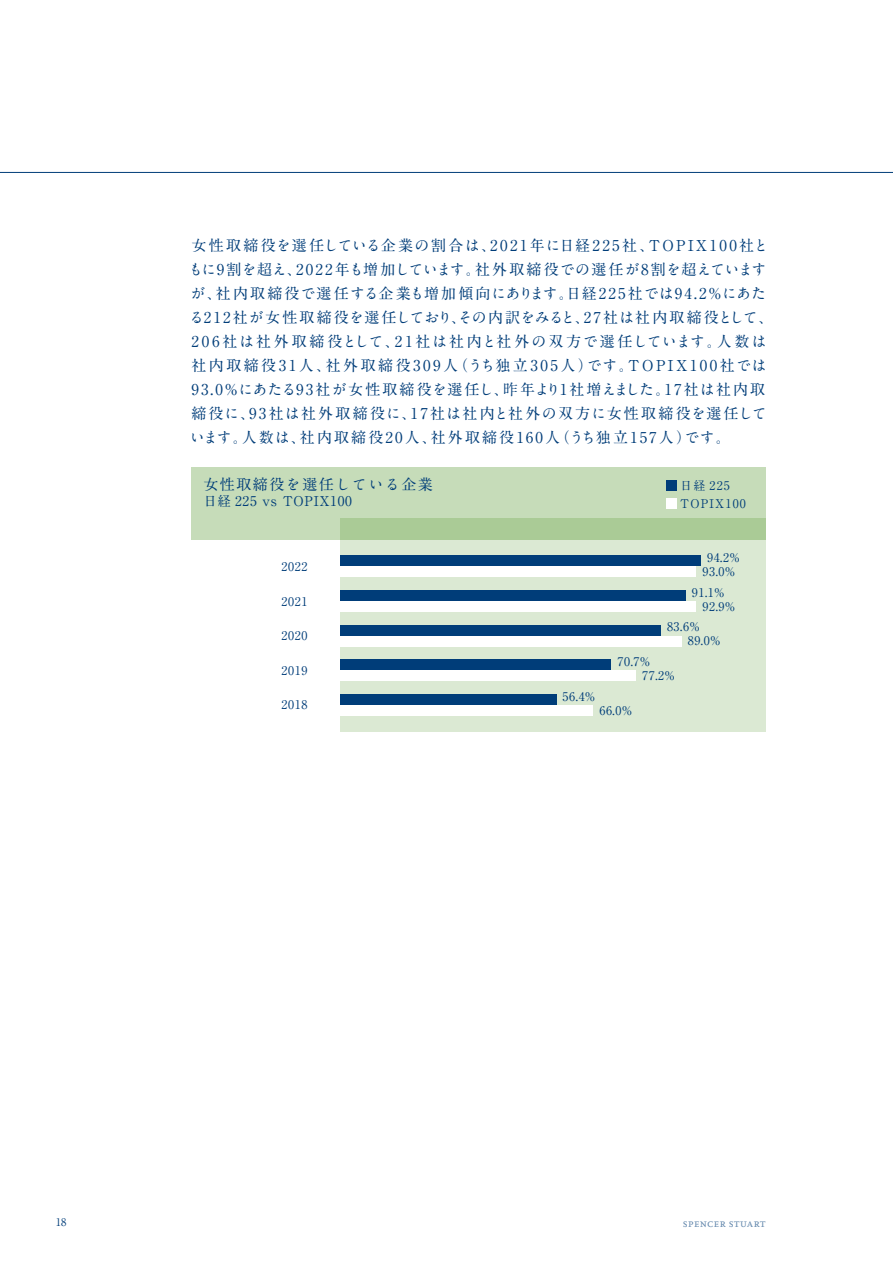
<style>
.page{position:relative;width:893px;height:1263px;background:#fff}
.page>*{position:absolute;margin:0;border:0;box-sizing:border-box;transform-origin:0 0}
.t1{font:700 15px/24px "A1 Mincho Std";letter-spacing:.14em;color:#003d79}
.t2{font:15px "A1 Mincho Std Bold 90 pv RKSJ H";letter-spacing:.1em;color:#003d79}
.t3{font:13.5px "A1 Mincho Std Bold 90 pv RKSJ H";letter-spacing:.05em;color:#003d79}
.t4{font:12px "A1 Mincho Std Bold 90 pv RKSJ H";letter-spacing:.05em;color:#003d79}
.t5{font:12px "Scala Pro";letter-spacing:.005em;color:#668aae}
.t6{font:12px/18px "A1 Mincho Std Bold 90 pv RKSJ H";letter-spacing:.1em;color:#003d79}
.t7{font:700 10.5px "A1 Mincho Std";color:#003d79}
</style>
<div class="page">
<hr style="left:0;top:172px;width:893px;height:1px;background:#003d79">
<div style="left:340px;top:519px;width:425px;height:212px;background:#dbe9d3"></div>
<div style="left:191px;top:468px;width:574px;height:72px;background:#c6dcb9"></div>
<div style="left:340px;top:519px;width:425px;height:21px;background:#aacb96"></div>
<div style="left:666px;top:499px;width:11px;height:10px;background:#fff"></div>
<div style="left:666px;top:480px;width:11px;height:10px;background:#003d79"></div>
<div style="left:340px;top:555px;width:361px;height:11px;background:#003d79"></div>
<div style="left:340px;top:566px;width:356px;height:11px;background:#fff"></div>
<div style="left:340px;top:590px;width:345px;height:11px;background:#003d79"></div>
<div style="left:340px;top:601px;width:356px;height:11px;background:#fff"></div>
<div style="left:340px;top:625px;width:321px;height:11px;background:#003d79"></div>
<div style="left:340px;top:636px;width:341px;height:10px;background:#fff"></div>
<div style="left:340px;top:659px;width:271px;height:11px;background:#003d79"></div>
<div style="left:340px;top:670px;width:296px;height:11px;background:#fff"></div>
<div style="left:340px;top:694px;width:216px;height:11px;background:#003d79"></div>
<div style="left:340px;top:705px;width:253px;height:11px;background:#fff"></div>
<p class="t1" style="left:188px;top:231px;width:587px">女性取締役を選任している企業の割合は、2021年に日経225社、TOPIX100社ともに9割を超え、2022年も増加しています。社外取締役での選任が8割を超えていますが、社内取締役で選任する企業も増加傾向にあります。日経225社では94.2％にあたる212社が女性取締役を選任しており、その内訳をみると、27社は社内取締役として、206社は社外取締役として、21社は社内と社外の双方で選任しています。人数は社内取締役31人、社外取締役309人（うち独立305人）です。TOPIX100社では93.0%にあたる93社が女性取締役を選任し、昨年より1社増えました。17社は社内取締役に、93社は社外取締役に、17社は社内と社外の双方に女性取締役を選任しています。人数は、社内取締役20人、社外取締役160人（うち独立157人）です。</p>
<p class="t2" style="left:203px;top:472px;width:231px">女性取締役を選任している企業</p>
<p class="t3" style="left:203px;top:490px;width:150px">日経 225 vs TOPIX100</p>
<p class="t6" style="left:680px;top:474px;width:67px">日経 225<br>TOPIX100</p>
<p class="t4" style="left:282px;top:557px;width:27px">2022</p>
<p class="t4" style="left:282px;top:591px;width:27px">2021</p>
<p class="t4" style="left:282px;top:626px;width:27px">2020</p>
<p class="t4" style="left:282px;top:660px;width:27px">2019</p>
<p class="t4" style="left:282px;top:695px;width:27px">2018</p>
<p class="t4" style="left:707px;top:548px;width:34px">94.2%</p>
<p class="t4" style="left:702px;top:596px;width:34px">92.9%</p>
<p class="t4" style="left:703px;top:562px;width:34px">93.0%</p>
<p class="t4" style="left:692px;top:582px;width:34px">91.1%</p>
<p class="t4" style="left:688px;top:631px;width:34px">89.0%</p>
<p class="t4" style="left:667px;top:617px;width:34px">83.6%</p>
<p class="t4" style="left:642px;top:666px;width:34px">77.2%</p>
<p class="t4" style="left:617px;top:652px;width:34px">70.7%</p>
<p class="t4" style="left:599px;top:700px;width:34px">66.0%</p>
<p class="t4" style="left:563px;top:686px;width:34px">56.4%</p>
<p class="t7" style="left:56px;top:1214px;width:12px">18</p>
<p class="t5" style="left:683px;top:1216px;width:84px">spencer stuart</p>
</div>
